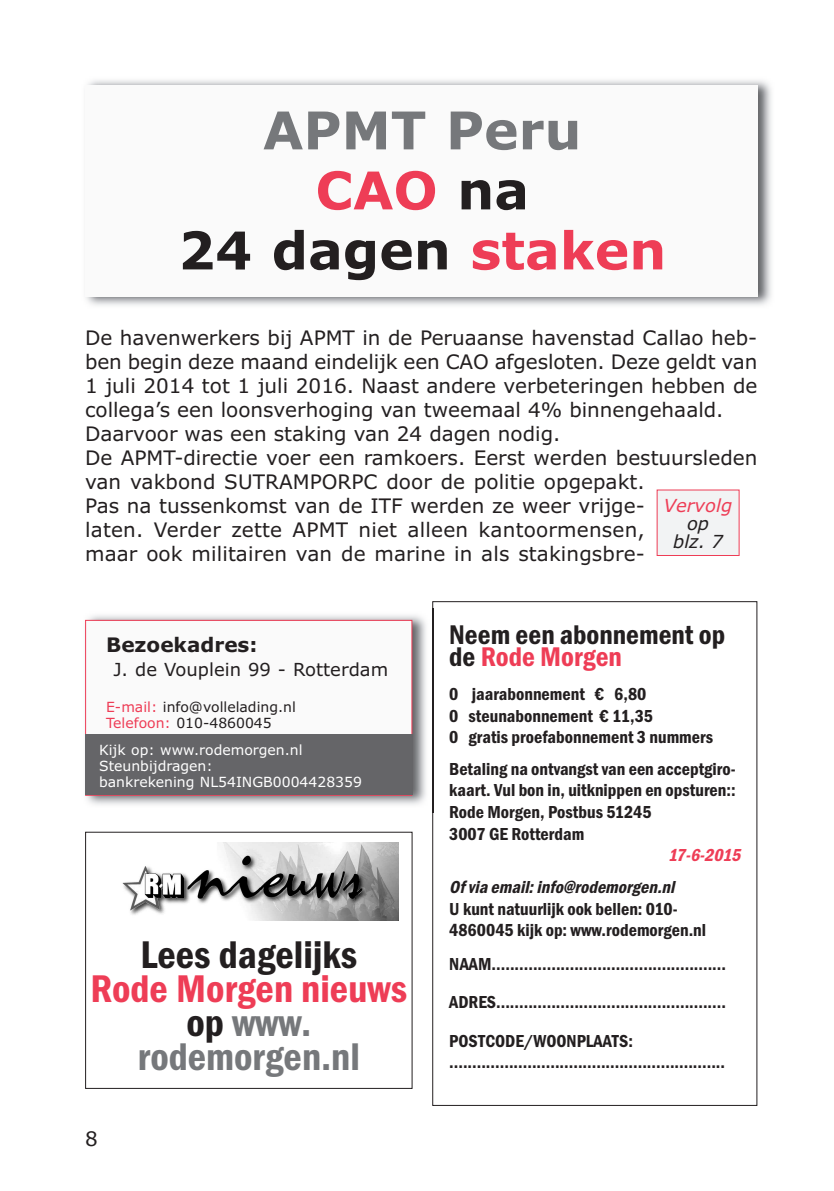
<style>
.page{position:relative;width:834px;height:1191px;background:#fff}
.page>*{position:absolute;margin:0;border:0;box-sizing:border-box;transform-origin:0 0}
.t1{font:700 52px/60px "Verdana";color:#ee3d56;text-align:center}
.t2{font:600 condensed 40px/34px "Franklin Gothic";color:#76787b;text-align:center}
.t3{font:600 condensed 40px "Franklin Gothic";color:#231f20}
.t4{font:600 condensed 28px/22px "Franklin Gothic";color:#231f20}
.t5{font:20px/24px "Verdana";color:#231f20}
.t6{font:700 20px "Verdana";color:#231f20}
.t7{font:600 condensed 18px/21.6px "Franklin Gothic";color:#231f20}
.t8{font:italic 600 condensed 18px "Franklin Gothic";color:#231f20}
.t9{font:18px "Verdana";color:#231f20}
.t10{font:italic 600 condensed 18px "Franklin Gothic";color:#ee3d56}
.t11{font:italic 18px "Verdana";color:#ee3d56}
.t12{font:italic 18px/18px "Verdana";color:#231f20;text-align:center}
.t13{font:14px/16px "Verdana";color:#fff}
.t14{font:14px/16px "Verdana";color:#231f20}
.s1{color:#76787b}
.s2{color:#231f20}
.s3{color:#ee3d56}
</style>
<div class="page">
<img style="left:85px;top:608px;width:349px;height:204px">
<img style="left:432px;top:608px;width:1px;height:204px">
<div style="left:86px;top:621px;width:325px;height:174px;background:#fafafa"></div>
<div style="left:85px;top:620px;width:327px;height:176px;border:1px solid #ee3d56"></div>
<div style="left:85px;top:734px;width:327px;height:60px;background:#656568"></div>
<img style="left:86px;top:80px;width:686px;height:226px">
<div style="left:85px;top:85px;width:672px;height:212px;background:#fafafa"></div>
<div style="left:657px;top:490px;width:81px;height:65px;background:#f2f3f4"></div>
<div style="left:85px;top:831px;width:327px;height:258px;border:1px solid #231f20"></div>
<img style="left:122px;top:842px;width:276px;height:79px">
<h1 class="t1" style="left:178px;top:101px;width:489px"><span class="s1">APMT Peru<br></span>CAO <span class="s2">na<br>24 dagen</span> staken</h1>
<p class="t5" style="left:85px;top:326px;width:673px">De havenwerkers bij APMT in de Peruaanse havenstad Callao heb&shy;ben begin deze maand eindelijk een CAO afgesloten. Deze geldt van 1 juli 2014 tot 1 juli 2016. Naast andere verbeteringen hebben de collega’s een loonsverhoging van tweemaal 4% binnengehaald.<br>Daarvoor was een staking van 24 dagen nodig.<br>De APMT-directie voer een ramkoers. Eerst werden bestuursleden van vakbond SUTRAMPORPC door de politie opgepakt.<br>Pas na tussenkomst van de ITF werden ze weer vrijge-<br>laten. Verder zette APMT niet alleen kantoormensen,<br>maar ook militairen van de marine in als stakingsbre-</p>
<p class="t11" style="left:663px;top:495px;width:70px">Vervolg</p>
<p class="t12" style="left:673px;top:514px;width:51px">op blz. 7</p>
<p class="t6" style="left:106px;top:634px;width:153px">Bezoekadres:</p>
<p class="t9" style="left:114px;top:659px;width:276px">J. de Vouplein 99 - Rotterdam</p>
<p class="t14" style="left:106px;top:699px;width:191px"><span class="s3">E-mail:</span> info@vollelading.nl<br><span class="s3">Telefoon:</span> 010-4860045</p>
<p class="t13" style="left:99px;top:741px;width:264px">Kijk op: www.rodemorgen.nl<br>Steunbijdragen:<br>bankrekening NL54INGB0004428359</p>
<h2 class="t3" style="left:140px;top:931px;width:218px">Lees dagelijks</h2>
<h2 class="t2" style="left:90px;top:971px;width:318px"><span class="s3">Rode Morgen nieuws </span><span class="s2">op</span> www. rodemorgen.nl</h2>
<p class="t5" style="left:85px;top:1127px;width:14px">8</p>
<h3 class="t4" style="left:449px;top:623px;width:277px">Neem een abonnement op de <span class="s3">Rode Morgen</span></h3>
<p class="t7" style="left:449px;top:683px;width:265px">0 jaarabonnement € 6,80<br>0 steunabonnement € 11,35<br>0 gratis proefabonnement 3 nummers</p>
<p class="t7" style="left:449px;top:757px;width:288px">Betaling na ontvangst van een acceptgiro&shy;kaart. Vul bon in, uitknippen en opsturen::<br>Rode Morgen, Postbus 51245<br>3007 GE Rotterdam</p>
<p class="t10" style="left:667px;top:844px;width:79px">17-6-2015</p>
<p class="t8" style="left:449px;top:876px;width:232px">Of via email: info@rodemorgen.nl</p>
<p class="t7" style="left:449px;top:897px;width:258px">U kunt natuurlijk ook bellen: 010-<br>4860045 kijk op: www.rodemorgen.nl</p>
<p class="t7" style="left:449px;top:944px;width:278px;line-height:38.4px;text-align:justify">NAAM...................................................<br>ADRES..................................................<br>POSTCODE/WOONPLAATS:</p>
<p class="t7" style="left:449px;top:1051px;width:277px">............................................................</p>
</div>
